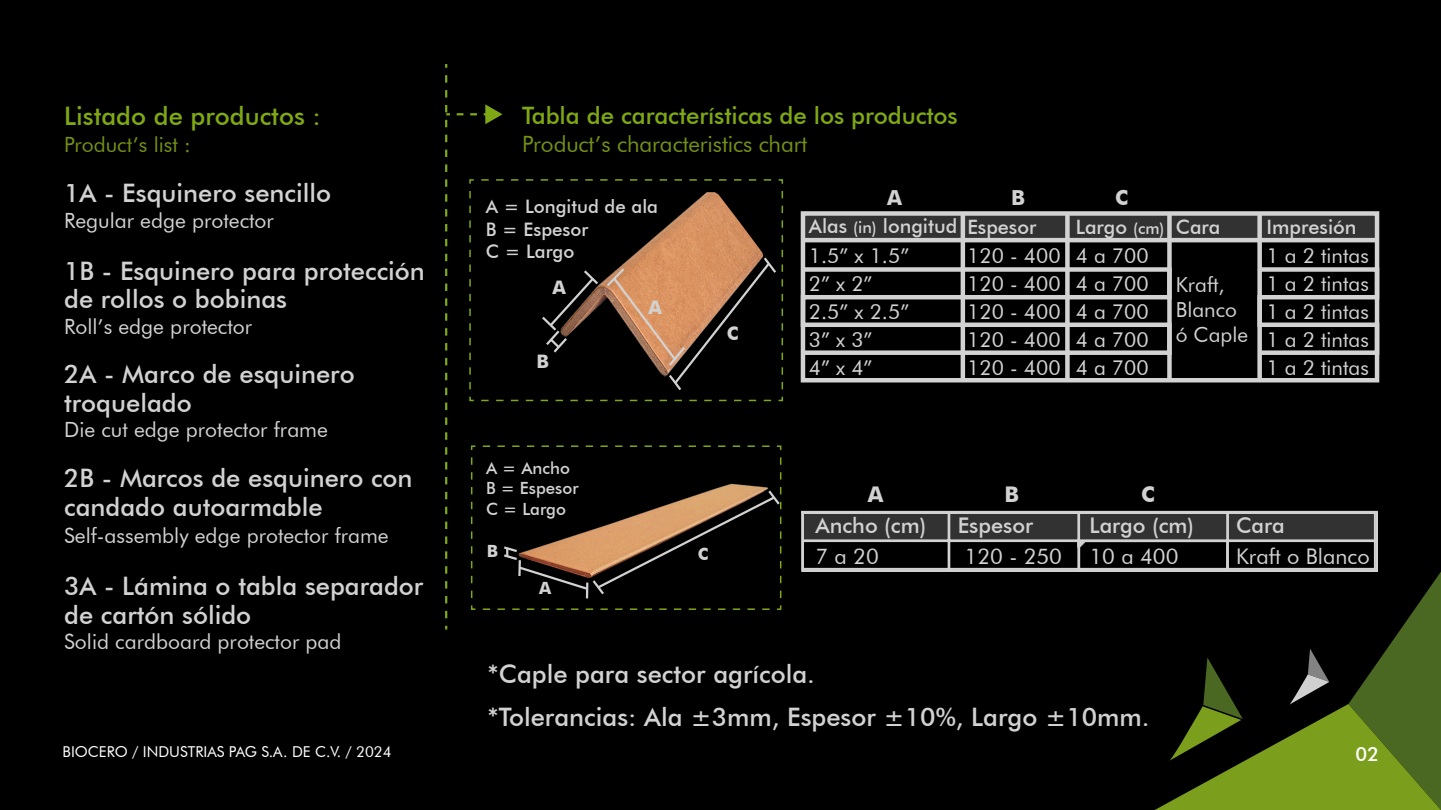
<style>
.page{position:relative;width:1441px;height:810px;background:#fff}
.page>*{position:absolute;margin:0;border:0;box-sizing:border-box;transform-origin:0 0}
.t1{font:500 25.5px/28.5px "Futura BT";color:#d2d2d2}
.t2{font:500 25.5px "Futura BT";color:#7fa815}
.t3{font:500 24px "Futura BT";letter-spacing:-.005em;color:#7fa815}
.t4{font:22.5px "Futura BT";letter-spacing:-.005em;color:#749117}
.t5{font:500 21.6px "Futura BT";color:#d2d2d2}
.t6{font:21.6px "Futura BT";color:#d2d2d2}
.t7{font:700 21.6px "Futura BT";color:#d2d2d2}
.t8{font:21px "Futura BT";color:#d2d2d2}
.t9{font:21px "Futura BT";color:#749117}
.t10{font:20.7px/27.9px "Futura BT";color:#d2d2d2}
.t11{font:700 20.7px "Futura BT";color:#d2d2d2}
.t12{font:500 19.8px "Futura BT";color:#d2d2d2}
.t13{font:500 19.5px "Futura BT";color:#fff}
.t14{font:500 18.6px/22.4px "Futura BT";color:#d2d2d2}
.t15{font:700 18.6px "Futura BT";color:#d2d2d2}
.t16{font:500 16.8px/20.2px "Futura BT";color:#d2d2d2}
.t17{font:700 16.8px "Futura BT";color:#d2d2d2}
.t18{font:15px "Futura BT";color:#fff}
.s1{font-size:16.2px}
</style>
<div class="page">
<div style="left:0;top:0;width:1440px;height:810px;background:#000"></div>
<div style="left:803px;top:214px;width:573px;height:26px;background:#323232"></div>
<div style="left:800px;top:211px;width:578px;height:171px;border:4px solid #d2d2d2"></div>
<hr style="left:803px;top:238px;width:573px;height:4px;background:#d2d2d2">
<svg style="left:1167px;top:214px;width:4px;height:165px"></svg>
<svg style="left:1257px;top:214px;width:4px;height:166px"></svg>
<svg style="left:800px;top:265px;width:372px;height:92px"></svg>
<svg style="left:1257px;top:265px;width:123px;height:92px"></svg>
<div style="left:960px;top:213px;width:5px;height:167px;background:#d2d2d2"></div>
<svg style="left:1065px;top:214px;width:4px;height:166px"></svg>
<svg style="left:445px;top:75px;width:338px;height:555px"></svg>
<svg style="left:801px;top:510px;width:639px;height:300px"></svg>
<div style="left:801px;top:511px;width:576px;height:61px;border:2px solid #d2d2d2"></div>
<p class="t2" style="left:64px;top:101px;width:258px">Listado de productos :</p>
<p class="t9" style="left:64px;top:132px;width:128px">Product’s list :</p>
<p class="t1" style="left:64px;top:179px;width:268px">1A - Esquinero sencillo</p>
<p class="t8" style="left:64px;top:208px;width:211px">Regular edge protector</p>
<p class="t1" style="left:64px;top:256px;width:362px">1B - Esquinero para protección de rollos o bobinas</p>
<p class="t8" style="left:64px;top:314px;width:189px">Roll’s edge protector</p>
<p class="t1" style="left:64px;top:360px;width:292px">2A - Marco de esquinero troquelado</p>
<p class="t8" style="left:64px;top:417px;width:265px">Die cut edge protector frame</p>
<p class="t1" style="left:64px;top:464px;width:350px">2B - Marcos de esquinero con candado autoarmable</p>
<p class="t8" style="left:64px;top:522px;width:326px">Self-assembly edge protector frame</p>
<p class="t1" style="left:64px;top:572px;width:360px">3A - Lámina o tabla separador de cartón sólido</p>
<p class="t8" style="left:64px;top:629px;width:279px">Solid cardboard protector pad</p>
<p class="t3" style="left:522px;top:101px;width:437px">Tabla de características de los productos</p>
<p class="t4" style="left:522px;top:130px;width:286px">Product’s characteristics chart</p>
<p class="t14" style="left:486px;top:196px;width:174px">A = Longitud de ala<br>B = Espesor<br>C = Largo</p>
<p class="t15" style="left:552px;top:277px;width:15px">A</p>
<p class="t15" style="left:648px;top:296px;width:15px">A</p>
<p class="t15" style="left:536px;top:350px;width:14px">B</p>
<p class="t15" style="left:726px;top:322px;width:13px">C</p>
<p class="t16" style="left:486px;top:458px;width:94px">A = Ancho<br>B = Espesor<br>C = Largo</p>
<p class="t17" style="left:487px;top:541px;width:13px">B</p>
<p class="t17" style="left:697px;top:544px;width:12px">C</p>
<p class="t17" style="left:539px;top:578px;width:14px">A</p>
<p class="t11" style="left:887px;top:185px;width:16px">A</p>
<p class="t11" style="left:1010px;top:185px;width:16px">B</p>
<p class="t11" style="left:1114px;top:185px;width:15px">C</p>
<p class="t12" style="left:808px;top:213px;width:229px">Alas <span class="s1">(in)</span> longitud Espesor</p>
<p class="t12" style="left:1075px;top:215px;width:146px">Largo <span class="s1">(cm)</span> Cara</p>
<p class="t12" style="left:1266px;top:215px;width:91px">Impresión</p>
<p class="t10" style="left:808px;top:242px;width:102px">1.5” x 1.5”<br>2” x 2”</p>
<p class="t10" style="left:967px;top:242px;width:183px">120 - 400 4 a 700</p>
<p class="t10" style="left:1266px;top:242px;width:104px;text-align:justify">1 a 2 tintas 1 a 2 tintas 1 a 2 tintas 1 a 2 tintas 1 a 2 tintas</p>
<p class="t10" style="left:1075px;top:270px;width:74px">4 a 700</p>
<p class="t10" style="left:1175px;top:272px;width:74px;line-height:24.9px">Kraft,<br>Blanco ó Caple</p>
<p class="t10" style="left:967px;top:270px;width:95px;text-align:justify">120 - 400<br>120 - 400<br>120 - 400<br>120 - 400</p>
<p class="t10" style="left:808px;top:297px;width:102px">2.5” x 2.5”</p>
<p class="t10" style="left:1075px;top:297px;width:74px;text-align:justify">4 a 700<br>4 a 700<br>4 a 700</p>
<p class="t10" style="left:808px;top:325px;width:65px">3” x 3”<br>4” x 4”</p>
<p class="t7" style="left:867px;top:481px;width:17px">A</p>
<p class="t7" style="left:1004px;top:481px;width:16px">B</p>
<p class="t7" style="left:1140px;top:481px;width:15px">C</p>
<p class="t5" style="left:815px;top:512px;width:112px">Ancho (cm)</p>
<p class="t5" style="left:957px;top:512px;width:77px">Espesor</p>
<p class="t5" style="left:1089px;top:512px;width:106px">Largo (cm)</p>
<p class="t5" style="left:1235px;top:512px;width:50px">Cara</p>
<p class="t6" style="left:815px;top:543px;width:65px">7 a 20</p>
<p class="t6" style="left:964px;top:543px;width:99px">120 - 250</p>
<p class="t6" style="left:1089px;top:543px;width:90px">10 a 400</p>
<p class="t6" style="left:1235px;top:543px;width:135px">Kraft o Blanco</p>
<p class="t1" style="left:487px;top:660px;width:329px">*Caple para sector agrícola.</p>
<p class="t1" style="left:487px;top:703px;width:663px">*Tolerancias: Ala ±3mm, Espesor ±10%, Largo ±10mm.</p>
<p class="t18" style="left:63px;top:743px;width:330px">BIOCERO / INDUSTRIAS PAG S.A. DE C.V. / 2024</p>
<p class="t13" style="left:1355px;top:742px;width:25px">02</p>
</div>
